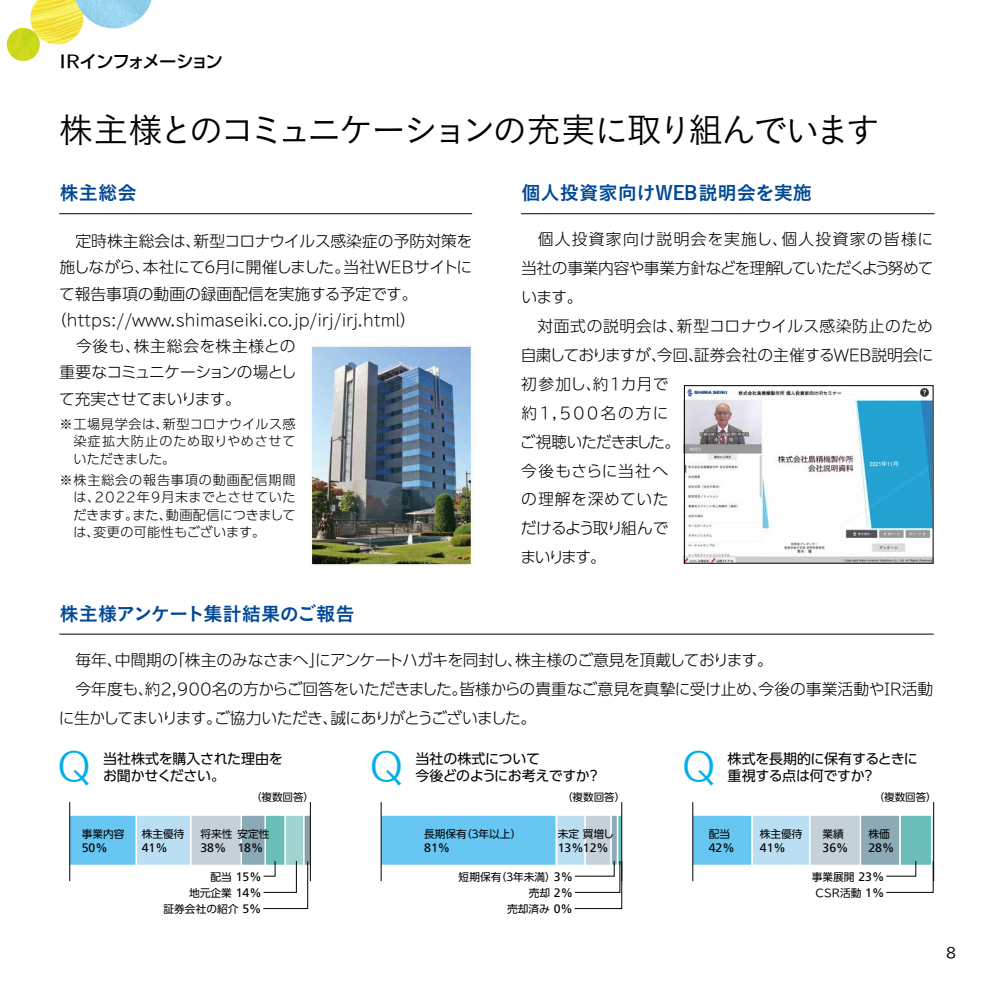
<style>
.page{position:relative;width:993px;height:993px;background:#fff}
.page>*{position:absolute;margin:0;border:0;box-sizing:border-box;transform-origin:0 0}
.t1{font:38.68px "UD Typos 58 Std";color:#00afec}
.t2{font:35px "Koburina Go Std N W3";letter-spacing:-.105em;color:#000}
.t3{font:19.25px "Koburina Go Std N W6";color:#004896}
.t4{font:19.25px "Koburina Go Std N W6";letter-spacing:-.025em;color:#004896}
.t5{font:500 17.5px "UD Shin Go Pro";letter-spacing:-.1em;color:#000}
.t6{font:300 15.75px/26.2px "UD Shin Go Pro";letter-spacing:-.02em;color:#000;text-align:justify}
.t7{font:300 15.75px/28.9px "UD Shin Go Pro";letter-spacing:.005em;color:#000}
.t8{font:300 15.75px "TBUD Go Std Super";color:#000}
.t9{font:300 15.75px "UD Shin Go Pro";letter-spacing:-.045em;color:#000}
.t10{font:14px/17.5px "UD Shin Go Pro";letter-spacing:-.025em;color:#000}
.t11{font:14px "UD Shin Go Pro";letter-spacing:-.005em;color:#000}
.t12{font:14px "TBUD Go Std";color:#000}
.t13{font:300 13.12px/17.5px "UD Shin Go Pro";letter-spacing:.025em;color:#000;text-align:justify}
.t14{font:12.25px "Frutiger LT Std";color:#000}
.t15{font:10.67px/16.1px "UD Shin Go Pro";color:#000;text-align:right}
.t16{font:10.67px "TBUD Go Std";color:#000}
.t17{font:10.5px "UD Shin Go Pro";color:#000}
.s1{font-family:"TB Go Std R C6";font-weight:400}
.s2{font-family:"TBUD Go Std Super"}
.s3{font-family:"UD Shin Go Pro"}
.s4{font-family:"UD Shin Go Pro";font-size:10.67px}
.s5{font-family:"Frutiger LT Std";font-size:12.25px}
</style>
<div class="page">
<svg style="left:618px;top:816px;width:2px;height:44px"></svg>
<div style="left:610px;top:814px;width:7px;height:51px;background:#8caab5"></div>
<div style="left:610px;top:814px;width:8px;height:51px;border:1px solid #fff"></div>
<div style="left:584px;top:814px;width:26px;height:51px;background:#c4d1d8"></div>
<div style="left:584px;top:814px;width:27px;height:51px;border:1px solid #fff"></div>
<div style="left:556px;top:814px;width:28px;height:51px;background:#bbdff2"></div>
<div style="left:556px;top:814px;width:29px;height:51px;border:1px solid #fff"></div>
<div style="left:380px;top:814px;width:176px;height:51px;background:#67c7f2"></div>
<div style="left:380px;top:814px;width:176px;height:51px;border:1px solid #fff"></div>
<div style="left:899px;top:814px;width:32px;height:51px;background:#6bbdba"></div>
<div style="left:898px;top:814px;width:34px;height:51px;border:1px solid #fff"></div>
<div style="left:860px;top:814px;width:39px;height:51px;background:#8caab5"></div>
<div style="left:859px;top:814px;width:41px;height:51px;border:1px solid #fff"></div>
<div style="left:809px;top:814px;width:51px;height:51px;background:#c4d1d8"></div>
<div style="left:808px;top:814px;width:52px;height:51px;border:1px solid #fff"></div>
<div style="left:751px;top:814px;width:58px;height:51px;background:#bbdff2"></div>
<div style="left:751px;top:814px;width:59px;height:51px;border:1px solid #fff"></div>
<div style="left:692px;top:814px;width:59px;height:51px;background:#67c7f2"></div>
<div style="left:691px;top:814px;width:61px;height:51px;border:1px solid #fff"></div>
<div style="left:303px;top:814px;width:8px;height:51px;background:#89a0ac"></div>
<div style="left:303px;top:814px;width:8px;height:51px;border:1px solid #fff"></div>
<div style="left:285px;top:814px;width:18px;height:51px;background:#a0d2cf"></div>
<div style="left:284px;top:814px;width:20px;height:51px;border:1px solid #fff"></div>
<div style="left:265px;top:814px;width:20px;height:51px;background:#6bbdba"></div>
<div style="left:264px;top:814px;width:22px;height:51px;border:1px solid #fff"></div>
<div style="left:241px;top:814px;width:24px;height:51px;background:#8caab5"></div>
<div style="left:240px;top:814px;width:26px;height:51px;border:1px solid #fff"></div>
<div style="left:191px;top:814px;width:50px;height:51px;background:#c4d1d8"></div>
<div style="left:190px;top:814px;width:52px;height:51px;border:1px solid #fff"></div>
<div style="left:136px;top:814px;width:55px;height:51px;background:#bbdff2"></div>
<div style="left:135px;top:814px;width:56px;height:51px;border:1px solid #fff"></div>
<div style="left:69px;top:814px;width:67px;height:51px;background:#67c7f2"></div>
<div style="left:68px;top:814px;width:69px;height:51px;border:1px solid #fff"></div>
<img style="left:683px;top:385px;width:248px;height:178px">
<img style="left:313px;top:348px;width:156px;height:214px">
<div style="left:310px;top:345px;width:162px;height:220px;border:2px solid #faf9f3"></div>
<hr style="left:310px;top:801px;width:1px;height:79px;background:#000">
<svg style="left:263px;top:860px;width:45px;height:48px"></svg>
<svg style="left:885px;top:860px;width:48px;height:32px"></svg>
<hr style="left:692px;top:801px;width:1px;height:79px;background:#000">
<hr style="left:932px;top:801px;width:1px;height:79px;background:#000">
<hr style="left:69px;top:801px;width:1px;height:79px;background:#000">
<hr style="left:621px;top:801px;width:1px;height:79px;background:#000">
<svg style="left:574px;top:860px;width:48px;height:48px"></svg>
<hr style="left:380px;top:801px;width:1px;height:79px;background:#000">
<hr style="left:60px;top:213px;width:411px;height:1px;background:#000">
<hr style="left:521px;top:213px;width:412px;height:1px;background:#000">
<hr style="left:60px;top:633px;width:873px;height:1px;background:#000">
<div style="left:684px;top:385px;width:249px;height:178px;border:1px solid #000"></div>
<svg style="left:30px;top:0;width:88px;height:44px"></svg>
<img style="left:74px;top:0;width:78px;height:28px">
<img style="left:7px;top:28px;width:33px;height:33px">
<p class="t5" style="left:60px;top:47px;width:165px"><span class="s1">IR</span>インフォメーション</p>
<h2 class="t2" style="left:59px;top:103px;width:823px">株主様とのコミュニケーションの充実に取り組んでいます</h2>
<p class="t3" style="left:60px;top:178px;width:79px">株主総会</p>
<p class="t3" style="left:521px;top:178px;width:292px">個人投資家向けWEB説明会を実施</p>
<p class="t6" style="left:59px;top:227px;width:414px">　定時株主総会は、新型コロナウイルス感染症の予防対策を施しながら、本社にて６月に開催しました。当社<span class="s2">WEB</span>サイトにて報告事項の動画の録画配信を実施する予定です。</p>
<p class="t8" style="left:51px;top:307px;width:366px"><span class="s3">（</span>https://www.shimaseiki.co.jp/irj/irj.html<span class="s3">）</span></p>
<p class="t6" style="left:59px;top:332px;width:239px">　今後も、株主総会を株主様との重要なコミュニケーションの場として充実させてまいります。</p>
<p class="t13" style="left:74px;top:414px;width:223px;text-indent:-14px">※工場見学会は、新型コロナウイルス感染症拡大防止のため取りやめさせていただきました。</p>
<p class="t13" style="left:73px;top:470px;width:224px;text-indent:-14px">※株主総会の報告事項の動画配信期間は、<span class="s2">2022</span>年<span class="s2">9</span>月末までとさせていただきます。また、動画配信につきましては、変更の可能性もございます。</p>
<p class="t6" style="left:521px;top:224px;width:413px;line-height:28.9px;text-indent:17px">個人投資家向け説明会を実施し、個人投資家の皆様に当社の事業内容や事業方針などを理解していただくよう努めています。</p>
<p class="t7" style="left:519px;top:311px;width:415px;text-indent:18px">対面式の説明会は、新型コロナウイルス感染防止のため自粛しておりますが、今回、証券会社の主催する<span class="s2">WEB</span>説明会に初参加し、約<span class="s2">1</span>カ月で<br>約<span class="s2">1,500</span>名の方に<br>ご視聴いただきました。<br>今後もさらに当社へ<br>の理解を深めていた<br>だけるよう取り組んで<br>まいります。</p>
<p class="t4" style="left:60px;top:598px;width:297px">株主様アンケート集計結果のご報告</p>
<p class="t6" style="left:60px;top:645px;width:714px">　毎年、中間期の「株主のみなさまへ」にアンケートハガキを同封し、株主様のご意見を頂戴しております。</p>
<p class="t6" style="left:75px;top:674px;width:859px">今年度も、約<span class="s2">2,900</span>名の方からご回答をいただきました。皆様からの貴重なご意見を真摯に受け止め、今後の事業活動や<span class="s2">IR</span>活動</p>
<p class="t9" style="left:59px;top:704px;width:478px">に生かしてまいります。ご協力いただき、誠にありがとうございました。</p>
<p class="t10" style="left:103px;top:749px;width:181px">当社株式を購入された理由をお聞かせください。</p>
<p class="t17" style="left:251px;top:787px;width:64px">（複数回答）</p>
<p class="t17" style="left:562px;top:787px;width:64px">（複数回答）</p>
<p class="t17" style="left:873px;top:787px;width:65px">（複数回答）</p>
<h1 class="t1" style="left:57px;top:733px;width:35px">Q</h1>
<p class="t11" style="left:415px;top:747px;width:126px">当社の株式について</p>
<h1 class="t1" style="left:369px;top:733px;width:35px">Q</h1>
<h1 class="t1" style="left:681px;top:733px;width:35px">Q</h1>
<p class="t10" style="left:727px;top:749px;width:192px">株式を長期的に保有するときに</p>
<p class="t10" style="left:415px;top:766px;width:187px">今後どのようにお考えですか？</p>
<p class="t10" style="left:727px;top:766px;width:149px">重視する点は何ですか？</p>
<p class="t15" style="left:82px;top:824px;width:44px">事業内容</p>
<p class="t14" style="left:82px;top:839px;width:27px">50%</p>
<p class="t15" style="left:142px;top:824px;width:44px">株主優待</p>
<p class="t14" style="left:142px;top:839px;width:27px">41%</p>
<p class="t15" style="left:200px;top:824px;width:34px">将来性</p>
<p class="t14" style="left:200px;top:839px;width:27px">38%</p>
<p class="t15" style="left:237px;top:824px;width:34px">安定性</p>
<p class="t14" style="left:237px;top:839px;width:27px">18%</p>
<p class="t14" style="left:210px;top:869px;width:53px"><span class="s4">配当</span> 15%</p>
<p class="t15" style="left:163px;top:884px;width:100px">地元企業 <span class="s5">14%<br></span>証券会社の紹介 <span class="s5">5%</span></p>
<p class="t15" style="left:424px;top:824px;width:99px">長期保有（３年以上）</p>
<p class="t14" style="left:424px;top:839px;width:27px">81%</p>
<p class="t15" style="left:557px;top:824px;width:58px">未定買増し</p>
<p class="t14" style="left:557px;top:839px;width:53px">13%12%</p>
<p class="t15" style="left:458px;top:868px;width:116px">短期保有（３年未満）<span class="s5">3%</span>売却 <span class="s5">2%<br></span>売却済み <span class="s5">0%</span></p>
<p class="t15" style="left:708px;top:824px;width:23px">配当</p>
<p class="t14" style="left:708px;top:839px;width:27px">42%</p>
<p class="t15" style="left:759px;top:824px;width:44px">株主優待</p>
<p class="t14" style="left:759px;top:839px;width:27px">41%</p>
<p class="t15" style="left:868px;top:824px;width:23px">株価</p>
<p class="t14" style="left:868px;top:839px;width:27px">28%</p>
<p class="t15" style="left:811px;top:868px;width:74px">事業展開 <span class="s5">23%</span></p>
<p class="t16" style="left:815px;top:884px;width:70px">CSR<span class="s3">活動</span> <span class="s5">1%</span></p>
<p class="t15" style="left:822px;top:824px;width:23px">業績</p>
<p class="t14" style="left:822px;top:839px;width:27px">36%</p>
<p class="t12" style="left:945px;top:940px;width:12px">8</p>
</div>
